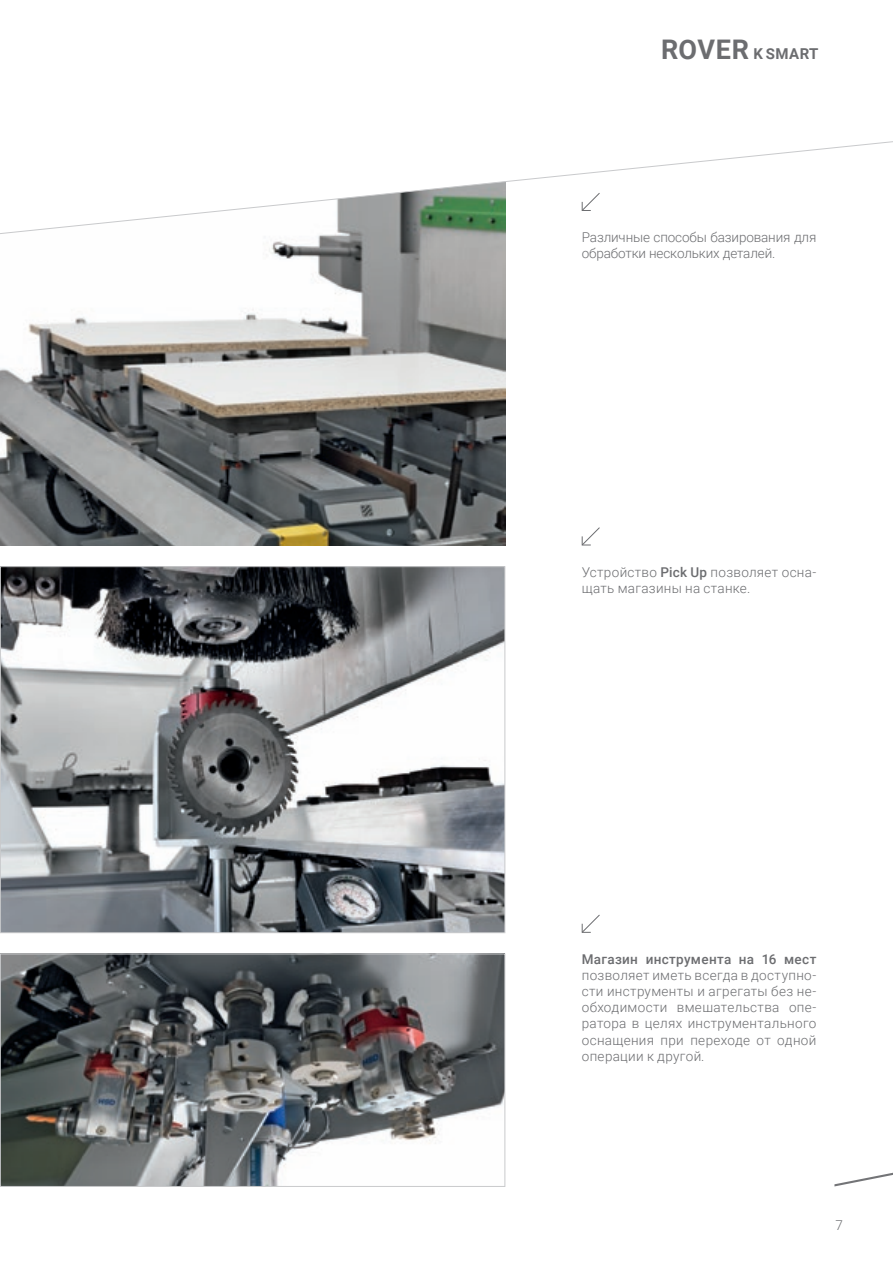
<style>
.page{position:relative;width:893px;height:1263px;background:#fff}
.page>*{position:absolute;margin:0;border:0;box-sizing:border-box;transform-origin:0 0}
.t1{font:700 15px "Roboto";letter-spacing:.025em;color:#6c6d70}
.t2{font:300 13.5px/16.2px "Roboto";letter-spacing:.015em;color:#6c6d70;text-align:justify}
.t3{font:300 13.5px/16.2px "Roboto";letter-spacing:-.01em;color:#6c6d70}
.s1{font-size:27px}
.s2{font-weight:500}
</style>
<div class="page">
<svg style="left:834px;top:1172px;width:59px;height:14px"></svg>
<img style="left:1px;top:328px;width:504px;height:217px">
<svg style="left:0;top:141px;width:893px;height:187px"></svg>
<svg style="left:581px;top:914px;width:19px;height:19px"></svg>
<svg style="left:581px;top:192px;width:19px;height:19px"></svg>
<svg style="left:581px;top:527px;width:19px;height:19px"></svg>
<img style="left:2px;top:568px;width:501px;height:363px">
<img style="left:2px;top:955px;width:501px;height:230px">
<div style="left:0;top:953px;width:505px;height:234px;border:1px solid #c9cacc"></div>
<p class="t1" style="left:661px;top:43px;width:159px"><span class="s1">ROVER</span> K SMART</p>
<p class="t3" style="left:582px;top:228px;width:236px">Различные способы базирования для обработки нескольких деталей.</p>
<p class="t2" style="left:582px;top:563px;width:236px">Устройство <span class="s2">Pick Up</span> позволяет осна&shy;щать магазины на станке.</p>
<p class="t2" style="left:582px;top:950px;width:236px"><span class="s2">Магазин инструмента на 16 мест </span>позволяет иметь всегда в доступно&shy;сти инструменты и агрегаты без не&shy;обходимости вмешательства опе&shy;ратора в целях инструментального оснащения при переходе от одной операции к другой.</p>
<p class="t2" style="left:836px;top:1216px;width:9px">7</p>
</div>
